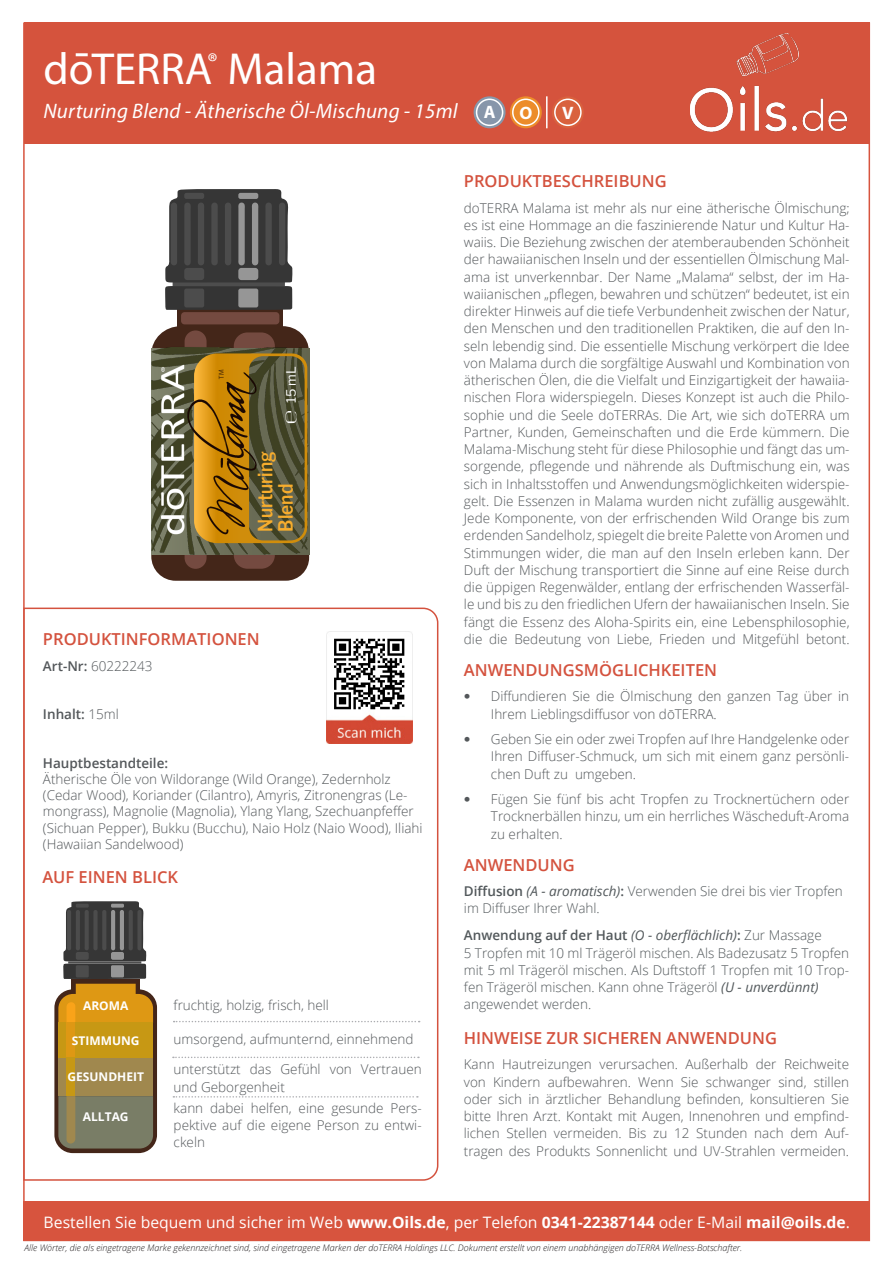
<style>
.page{position:relative;width:893px;height:1263px;background:#fff}
.page>*{position:absolute;margin:0;border:0;box-sizing:border-box;transform-origin:0 0}
.t1{font:45px "Myriad Pro";color:#fff}
.t2{font:italic 21px "Myriad Pro";letter-spacing:.01em;color:#fff}
.t3{font:600 19.65px/20.2px "Libre Franklin";color:#f7ad2d;scale:.88 1}
.t4{font:700 18px "Myriad Pro";color:#fff}
.t5{font:600 16.5px "Open Sans";color:#d4523e}
.t6{font:15.75px "Open Sans";color:#fff}
.t7{font:300 13.5px/17.2px "Open Sans";color:#53575a;text-align:justify}
.t8{font:300 13.5px/17.2px "Open Sans";color:#52585b}
.t9{font:600 13.5px "Open Sans";color:#52585b}
.t10{font:600 13.5px "Open Sans";color:#53575a}
.t11{font:12.9px "Libre Franklin";color:#fff}
.t12{font:700 12px "Open Sans";color:#fff}
.t13{font:italic 300 9px "Open Sans";color:#231f20}
.s1{font-weight:600}
.s2{font-weight:300}
.s3{font-family:"Antique Olive";font-weight:400}
.s4{font-weight:400;font-style:italic}
.s5{font-weight:700}
</style>
<div class="page">
<div style="left:24px;top:22px;width:846px;height:122px;background:#d5533d"></div>
<svg style="left:23px;top:607px;width:416px;height:574px"></svg>
<svg style="left:174px;top:1021px;width:246px;height:1px"></svg>
<svg style="left:173px;top:1056px;width:246px;height:2px"></svg>
<svg style="left:173px;top:1096px;width:245px;height:1px"></svg>
<div style="left:23px;top:1201px;width:846px;height:40px;background:#d7543e"></div>
<img style="left:690px;top:34px;width:158px;height:98px">
<img style="left:326px;top:631px;width:86px;height:112px">
<svg style="left:76px;top:53px;width:12px;height:3px"></svg>
<img style="left:333px;top:638px;width:73px;height:72px">
<img style="left:165px;top:189px;width:145px;height:371px">
<div style="left:54px;top:989px;width:103px;height:164px;background:#442619;border-radius:18px"></div>
<div style="left:58px;top:1058px;width:95px;height:38px;background:#a0884e"></div>
<div style="left:58px;top:1022px;width:95px;height:36px;background:#c79814"></div>
<svg style="left:58px;top:901px;width:95px;height:122px"></svg>
<div style="left:67px;top:1022px;width:8px;height:36px;background:#de9814"></div>
<div style="left:67px;top:1058px;width:8px;height:38px;background:#c79814"></div>
<svg style="left:58px;top:1096px;width:95px;height:52px;background:#7b7c62"></svg>
<hr style="left:546px;top:96px;width:2px;height:32px;background:#fff">
<svg style="left:510px;top:96px;width:32px;height:32px"></svg>
<div style="left:513px;top:99px;width:26px;height:26px;background:#ec8c2a;border-radius:50%"></div>
<div style="left:512px;top:99px;width:28px;height:27px;border:2px solid #fff;border-radius:50%"></div>
<svg style="left:474px;top:96px;width:32px;height:32px"></svg>
<div style="left:477px;top:99px;width:26px;height:26px;background:#8796aa;border-radius:50%"></div>
<div style="left:476px;top:99px;width:27px;height:27px;border:2px solid #fff;border-radius:50%"></div>
<svg style="left:552px;top:96px;width:32px;height:32px"></svg>
<div style="left:555px;top:99px;width:26px;height:26px;background:#d9613d;border-radius:50%"></div>
<div style="left:554px;top:99px;width:28px;height:27px;border:2px solid #fff;border-radius:50%"></div>
<svg style="left:152px;top:326px;width:157px;height:255px;background:#7a6435"></svg>
<p class="t1" style="left:44px;top:41px;width:335px">doTERRA<sup>®</sup> Malama</p>
<p class="t2" style="left:44px;top:98px;width:416px">Nurturing Blend - Ätherische Öl-Mischung - 15ml</p>
<p class="t4" style="left:484px;top:100px;width:13px">A</p>
<p class="t4" style="left:519px;top:101px;width:14px">O</p>
<p class="t4" style="left:562px;top:101px;width:13px">V</p>
<p class="t11" style="left:283px;top:403px;width:38px;rotate:-90deg">15 mL</p>
<p class="t3" style="left:255px;top:531px;width:93px;rotate:-90deg">Nurturing<br>Blend</p>
<p class="t5" style="left:43px;top:628px;width:218px">PRODUKTINFORMATIONEN</p>
<p class="t7" style="left:43px;top:657px;width:111px"><span class="s1">Art-Nr:</span> 60222243</p>
<p class="t10" style="left:43px;top:705px;width:77px">Inhalt: <span class="s2">15ml</span></p>
<p class="t7" style="left:43px;top:754px;width:381px;line-height:16.2px;text-align:left"><span class="s1">Hauptbestandteile:<br></span>Ätherische Öle von Wildorange (Wild Orange), Zedernholz (Cedar Wood), Koriander (Cilantro), Amyris, Zitronengras (Le&shy;mongrass), Magnolie (Magnolia), Ylang Ylang, Szechuanpfeffer (Sichuan Pepper), Bukku (Bucchu), Naio Holz (Naio Wood), Iliahi (Hawaiian Sandelwood)</p>
<p class="t5" style="left:42px;top:865px;width:137px">AUF EINEN BLICK</p>
<p class="t12" style="left:83px;top:997px;width:47px">AROMA</p>
<p class="t12" style="left:72px;top:1032px;width:69px">STIMMUNG</p>
<p class="t12" style="left:67px;top:1068px;width:78px">GESUNDHEIT</p>
<p class="t12" style="left:83px;top:1108px;width:47px">ALLTAG</p>
<p class="t7" style="left:174px;top:996px;width:157px">fruchtig, holzig, frisch, hell</p>
<p class="t7" style="left:174px;top:1030px;width:241px">umsorgend, aufmunternd, einnehmend</p>
<p class="t7" style="left:174px;top:1060px;width:250px">unterstützt das Gefühl von Vertrauen und Geborgenheit</p>
<p class="t7" style="left:174px;top:1099px;width:250px">kann dabei helfen, eine gesunde Pers&shy;pektive auf die eigene Person zu entwi&shy;ckeln</p>
<p class="t5" style="left:464px;top:170px;width:204px">PRODUKTBESCHREIBUNG</p>
<p class="t7" style="left:464px;top:199px;width:387px">doTERRA Malama ist mehr als nur eine ätherische Ölmischung; es ist eine Hommage an die faszinierende Natur und Kultur Ha&shy;waiis. Die Beziehung zwischen der atemberaubenden Schönheit der hawaiianischen Inseln und der essentiellen Ölmischung Mal&shy;ama ist unverkennbar. Der Name „Malama“ selbst, der im Ha&shy;waiianischen „pflegen, bewahren und schützen“ bedeutet, ist ein direkter Hinweis auf die tiefe Verbundenheit zwischen der Natur, den Menschen und den traditionellen Praktiken, die auf den In&shy;seln lebendig sind. Die essentielle Mischung verkörpert die Idee von Malama durch die sorgfältige Auswahl und Kombination von ätherischen Ölen, die die Vielfalt und Einzigartigkeit der hawaiia&shy;nischen Flora widerspiegeln. Dieses Konzept ist auch die Philo&shy;sophie und die Seele doTERRAs. Die Art, wie sich doTERRA um Partner, Kunden, Gemeinschaften und die Erde kümmern. Die Malama-Mischung steht für diese Philosophie und fängt das um&shy;sorgende, pflegende und nährende als Duftmischung ein, was sich in Inhaltsstoffen und Anwendungsmöglichkeiten widerspie&shy;gelt. Die Essenzen in Malama wurden nicht zufällig ausgewählt.<br>Jede Komponente, von der erfrischenden Wild Orange bis zum erdenden Sandelholz, spiegelt die breite Palette von Aromen und Stimmungen wider, die man auf den Inseln erleben kann. Der Duft der Mischung transportiert die Sinne auf eine Reise durch die üppigen Regenwälder, entlang der erfrischenden Wasserfäl&shy;le und bis zu den friedlichen Ufern der hawaiianischen Inseln. Sie fängt die Essenz des Aloha-Spirits ein, eine Lebensphilosophie, die die Bedeutung von Liebe, Frieden und Mitgefühl betont.</p>
<p class="t5" style="left:464px;top:658px;width:255px">ANWENDUNGSMÖGLICHKEITEN</p>
<p class="t7" style="left:491px;top:687px;width:360px;text-indent:-27px"><span class="s3">•</span> Diffundieren Sie die Ölmischung den ganzen Tag über in<br>Ihrem Lieblingsdiffusor von dōTERRA.</p>
<p class="t7" style="left:491px;top:730px;width:360px;text-indent:-27px"><span class="s3">•</span> Geben Sie ein oder zwei Tropfen auf Ihre Handgelenke oder Ihren Diffuser-Schmuck, um sich mit einem ganz persönli&shy;chen Duft zu umgeben.</p>
<p class="t7" style="left:491px;top:790px;width:360px;text-indent:-27px"><span class="s3">•</span> Fügen Sie fünf bis acht Tropfen zu Trocknertüchern oder Trocknerbällen hinzu, um ein herrliches Wäscheduft-Aroma zu erhalten.</p>
<p class="t5" style="left:464px;top:853px;width:112px">ANWENDUNG</p>
<p class="t8" style="left:464px;top:882px;width:380px"><span class="s1">Diffusion</span> <span class="s4">(A - aromatisch)</span><span class="s1">:</span> Verwenden Sie drei bis vier Tropfen im Diffuser Ihrer Wahl.</p>
<p class="t9" style="left:464px;top:926px;width:359px">Anwendung auf der Haut <span class="s4">(O - oberflächlich)</span>: <span class="s2">Zur Massage</span></p>
<p class="t8" style="left:464px;top:944px;width:387px;text-align:justify">5 Tropfen mit 10 ml Trägeröl mischen. Als Badezusatz 5 Tropfen mit 5 ml Trägeröl mischen. Als Duftstoff 1 Tropfen mit 10 Trop&shy;fen Trägeröl mischen. Kann ohne Trägeröl <span class="s4">(U - unverdünnt)</span></p>
<p class="t8" style="left:464px;top:995px;width:129px">angewendet werden.</p>
<p class="t5" style="left:464px;top:1026px;width:315px">HINWEISE ZUR SICHEREN ANWENDUNG</p>
<p class="t7" style="left:464px;top:1055px;width:387px">Kann Hautreizungen verursachen. Außerhalb der Reichweite von Kindern aufbewahren. Wenn Sie schwanger sind, stillen oder sich in ärztlicher Behandlung befinden, konsultieren Sie bitte Ihren Arzt. Kontakt mit Augen, Innenohren und empfind&shy;lichen Stellen vermeiden. Bis zu 12 Stunden nach dem Auf&shy;tragen des Produkts Sonnenlicht und UV-Strahlen vermeiden.</p>
<p class="t6" style="left:44px;top:1211px;width:808px">Bestellen Sie bequem und sicher im Web <span class="s5">www.Oils.de</span>, per Telefon <span class="s5">0341-22387144</span> oder E-Mail <span class="s5">mail@oils.de</span>.</p>
<p class="t13" style="left:24px;top:1241px;width:719px">Alle Wörter, die als eingetragene Marke gekennzeichnet sind, sind eingetragene Marken der doTERRA Holdings LLC. Dokument erstellt von einem unabhängigen doTERRA Wellness-Botschafter.</p>
</div>
